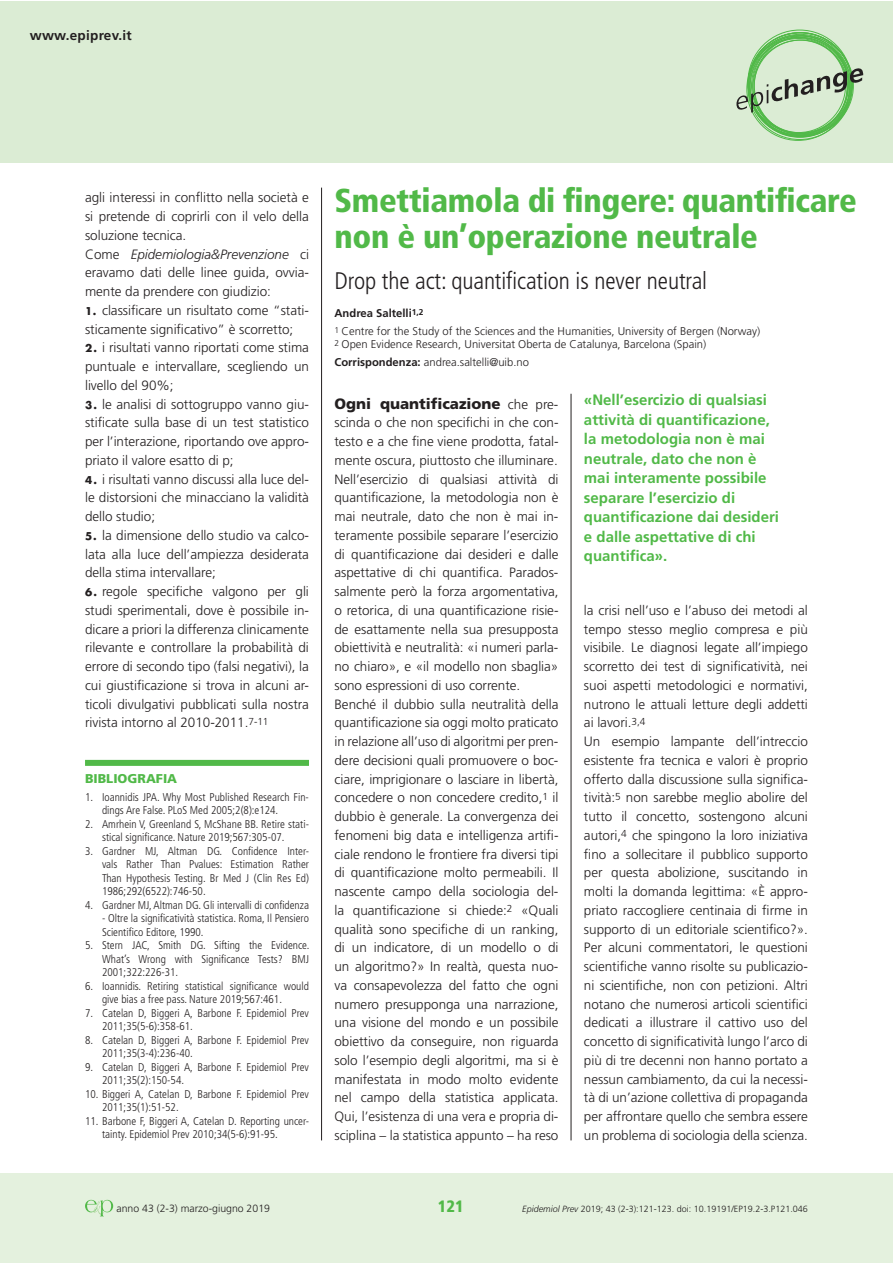
<style>
.page{position:relative;width:893px;height:1263px;background:#fff}
.page>*{position:absolute;margin:0;border:0;box-sizing:border-box;transform-origin:0 0}
.t1{font:900 condensed 33px/36px "Frutiger";letter-spacing:-.01em;color:#51b948}
.t2{font:300 condensed 24px "Frutiger";letter-spacing:-.005em;color:#231f20}
.t3{font:900 condensed 16.5px "Frutiger";color:#51b948}
.t4{font:700 15px/19.5px "Frutiger";color:#51b948}
.t5{font:900 15px "Frutiger";letter-spacing:-.005em;color:#231f20}
.t6{font:300 13.5px/18.8px "Frutiger";letter-spacing:-.005em;color:#231f20;text-align:justify}
.t7{font:700 13.5px "Frutiger";letter-spacing:.02em;color:#231f20}
.t8{font:900 12.75px "Frutiger";color:#51b948}
.t9{font:300 condensed 11.25px/13.5px "Frutiger";color:#231f20}
.t10{font:300 11.25px/17.7px "Frutiger";color:#231f20}
.t11{font:300 10.5px "Frutiger";color:#231f20}
.t12{font:300 9px "Frutiger";color:#231f20}
.s1{font-style:italic}
.s2{font-family:"Futura";font-weight:700;font-size:10.5px}
.s3{font-weight:700}
.s4{font-weight:300;font-size:13.5px}
</style>
<div class="page">
<div style="left:0;top:1173px;width:892px;height:90px;background:#e4f1de"></div>
<hr style="left:321px;top:188px;width:1px;height:952px;background:#231f20">
<hr style="left:571px;top:394px;width:1px;height:746px;background:#231f20">
<div style="left:0;top:1px;width:892px;height:162px;background:#dbecd4"></div>
<svg style="left:85px;top:1200px;width:28px;height:16px"></svg>
<svg style="left:736px;top:29px;width:127px;height:111px"></svg>
<div style="left:85px;top:760px;width:224px;height:6px;background:#51b948"></div>
<p class="t7" style="left:30px;top:28px;width:104px">www.epiprev.it</p>
<p class="t6" style="left:85px;top:188px;width:225px;text-align:left">agli interessi in conflitto nella società e si pretende di coprirli con il velo della soluzione tecnica.<br>Come <span class="s1">Epidemiologia&amp;Prevenzione</span> ci eravamo dati delle linee guida, ovvia&shy;mente da prendere con giudizio:</p>
<p class="t6" style="left:85px;top:301px;width:225px"><span class="s2">1.</span> classificare un risultato come “stati&shy;sticamente significativo” è scorretto;</p>
<p class="t6" style="left:85px;top:338px;width:225px"><span class="s2">2.</span> i risultati vanno riportati come stima puntuale e intervallare, scegliendo un livello del 90%;</p>
<p class="t6" style="left:85px;top:394px;width:225px"><span class="s2">3.</span> le analisi di sottogruppo vanno giu&shy;stificate sulla base di un test statistico per l’interazione, riportando ove appro&shy;priato il valore esatto di p;</p>
<p class="t6" style="left:85px;top:469px;width:225px"><span class="s2">4.</span> i risultati vanno discussi alla luce del&shy;le distorsioni che minacciano la validità dello studio;</p>
<p class="t6" style="left:85px;top:526px;width:225px"><span class="s2">5.</span> la dimensione dello studio va calco&shy;lata alla luce dell’ampiezza desiderata della stima intervallare;</p>
<p class="t6" style="left:85px;top:582px;width:225px"><span class="s2">6.</span> regole specifiche valgono per gli studi sperimentali, dove è possibile in&shy;dicare a priori la differenza clinicamente rilevante e controllare la probabilità di errore di secondo tipo (falsi negativi), la cui giustificazione si trova in alcuni ar&shy;ticoli divulgativi pubblicati sulla nostra rivista intorno al 2010-2011.<sup>7-11</sup></p>
<p class="t8" style="left:85px;top:771px;width:94px">BIBLIOGRAFIA</p>
<p class="t9" style="left:102px;top:790px;width:208px;text-indent:-17px">1. Ioannidis JPA. Why Most Published Research Fin&shy;dings Are False. PLoS Med 2005;2(8):e124.</p>
<p class="t9" style="left:102px;top:817px;width:208px;text-indent:-17px">2. Amrhein V, Greenland S, McShane BB. Retire stati&shy;stical significance. Nature 2019;567:305-07.</p>
<p class="t9" style="left:102px;top:844px;width:208px;text-align:justify;text-indent:-17px">3. Gardner MJ, Altman DG. Confidence Inter&shy;vals Rather Than Pvalues: Estimation Rather Than Hypothesis Testing. Br Med J (Clin Res Ed)<br>1986;292(6522):746-50.</p>
<p class="t9" style="left:85px;top:898px;width:225px">4. Gardner MJ, Altman DG. Gli intervalli di confidenza</p>
<p class="t9" style="left:102px;top:912px;width:208px">- Oltre la significatività statistica. Roma, Il Pensiero<br>Scientifico Editore, 1990.</p>
<p class="t9" style="left:102px;top:939px;width:209px;text-align:justify;text-indent:-17px">5. Stern JAC, Smith DG. Sifting the Evidence.<br>What’s Wrong with Significance Tests? BMJ 2001;322:226-31.</p>
<p class="t9" style="left:102px;top:979px;width:208px;text-indent:-17px">6. Ioannidis. Retiring statistical significance would give bias a free pass. Nature 2019;567:461.</p>
<p class="t9" style="left:102px;top:1006px;width:208px;text-indent:-17px">7. Catelan D, Biggeri A, Barbone F. Epidemiol Prev<br>2011;35(5-6):358-61.</p>
<p class="t9" style="left:102px;top:1033px;width:208px;text-indent:-17px">8. Catelan D, Biggeri A, Barbone F. Epidemiol Prev<br>2011;35(3-4):236-40.</p>
<p class="t9" style="left:102px;top:1060px;width:208px;text-indent:-17px">9. Catelan D, Biggeri A, Barbone F. Epidemiol Prev<br>2011;35(2):150-54.</p>
<p class="t9" style="left:102px;top:1087px;width:208px;text-indent:-17px">10. Biggeri A, Catelan D, Barbone F. Epidemiol Prev<br>2011;35(1):51-52.</p>
<p class="t9" style="left:102px;top:1114px;width:208px;text-indent:-17px">11. Barbone F, Biggeri A, Catelan D. Reporting uncer&shy;tainty. Epidemiol Prev 2010;34(5-6):91-95.</p>
<h1 class="t1" style="left:334px;top:183px;width:524px">Smettiamola di fingere: quantificare non è un’operazione neutrale</h1>
<h2 class="t2" style="left:334px;top:268px;width:374px">Drop the act: quantification is never neutral</h2>
<p class="t10" style="left:334px;top:304px;width:427px"><span class="s3">Andrea Saltelli</span><sup>1,2<br></sup><sup>1</sup> Centre for the Study of the Sciences and the Humanities, University of Bergen (Norway)</p>
<p class="t10" style="left:334px;top:335px;width:373px"><sup>2</sup> Open Evidence Research, Universitat Oberta de Catalunya, Barcelona (Spain)<br><span class="s3">Corrispondenza:</span> andrea.saltelli@uib.no</p>
<p class="t4" style="left:584px;top:390px;width:197px">«Nell’esercizio di qualsiasi attività di quantificazione, la metodologia non è mai neutrale, dato che non è mai interamente possibile separare l’esercizio di quantificazione dai desideri e dalle aspettative di chi quantifica».</p>
<p class="t5" style="left:334px;top:394px;width:225px">Ogni quantificazione <span class="s4">che pre-</span></p>
<p class="t6" style="left:334px;top:413px;width:225px;text-align:left">scinda o che non specifichi in che con&shy;testo e a che fine viene prodotta, fatal&shy;mente oscura, piuttosto che illuminare.<br>Nell’esercizio di qualsiasi attività di quantificazione, la metodologia non è mai neutrale, dato che non è mai in&shy;teramente possibile separare l’esercizio di quantificazione dai desideri e dalle aspettative di chi quantifica. Parados&shy;salmente però la forza argomentativa, o retorica, di una quantificazione risie&shy;de esattamente nella sua presupposta obiettività e neutralità: «i numeri parla&shy;no chiaro», e «il modello non sbaglia» sono espressioni di uso corrente.<br>Benché il dubbio sulla neutralità della quantificazione sia oggi molto praticato in relazione all’uso di algoritmi per pren&shy;dere decisioni quali promuovere o boc&shy;ciare, imprigionare o lasciare in libertà, concedere o non concedere credito,<sup>1</sup> il dubbio è generale. La convergenza dei fenomeni big data e intelligenza artifi&shy;ciale rendono le frontiere fra diversi tipi di quantificazione molto permeabili. Il nascente campo della sociologia del&shy;la quantificazione si chiede:<sup>2</sup> «Quali qualità sono specifiche di un ranking, di un indicatore, di un modello o di un algoritmo?» In realtà, questa nuo&shy;va consapevolezza del fatto che ogni numero presupponga una narrazione, una visione del mondo e un possibile obiettivo da conseguire, non riguarda solo l’esempio degli algoritmi, ma si è manifestata in modo molto evidente nel campo della statistica applicata.<br>Qui, l’esistenza di una vera e propria di&shy;sciplina – la statistica appunto – ha reso</p>
<p class="t6" style="left:584px;top:601px;width:225px;text-align:left">la crisi nell’uso e l’abuso dei metodi al tempo stesso meglio compresa e più visibile. Le diagnosi legate all’impiego scorretto dei test di significatività, nei suoi aspetti metodologici e normativi, nutrono le attuali letture degli addetti ai lavori.<sup>3,4<br></sup>Un esempio lampante dell’intreccio esistente fra tecnica e valori è proprio offerto dalla discussione sulla significa&shy;tività:<sup>5</sup> non sarebbe meglio abolire del tutto il concetto, sostengono alcuni autori,<sup>4</sup> che spingono la loro iniziativa fino a sollecitare il pubblico supporto per questa abolizione, suscitando in molti la domanda legittima: «È appro&shy;priato raccogliere centinaia di firme in supporto di un editoriale scientifico?».<br>Per alcuni commentatori, le questioni scientifiche vanno risolte su publicazio&shy;ni scientifiche, non con petizioni. Altri notano che numerosi articoli scientifici dedicati a illustrare il cattivo uso del concetto di significatività lungo l’arco di più di tre decenni non hanno portato a nessun cambiamento, da cui la necessi&shy;tà di un’azione collettiva di propaganda per affrontare quello che sembra essere un problema di sociologia della scienza.</p>
<p class="t11" style="left:117px;top:1202px;width:155px">anno 43 (2-3) marzo-giugno 2019</p>
<p class="t3" style="left:434px;top:1196px;width:27px">121</p>
<p class="t3" style="left:438px;top:1196px;width:27px">121</p>
<p class="t12" style="left:522px;top:1204px;width:287px"><span class="s1">Epidemiol Prev</span> 2019; 43 (2-3):121-123. doi: 10.19191/EP19.2-3.P121.046</p>
</div>
